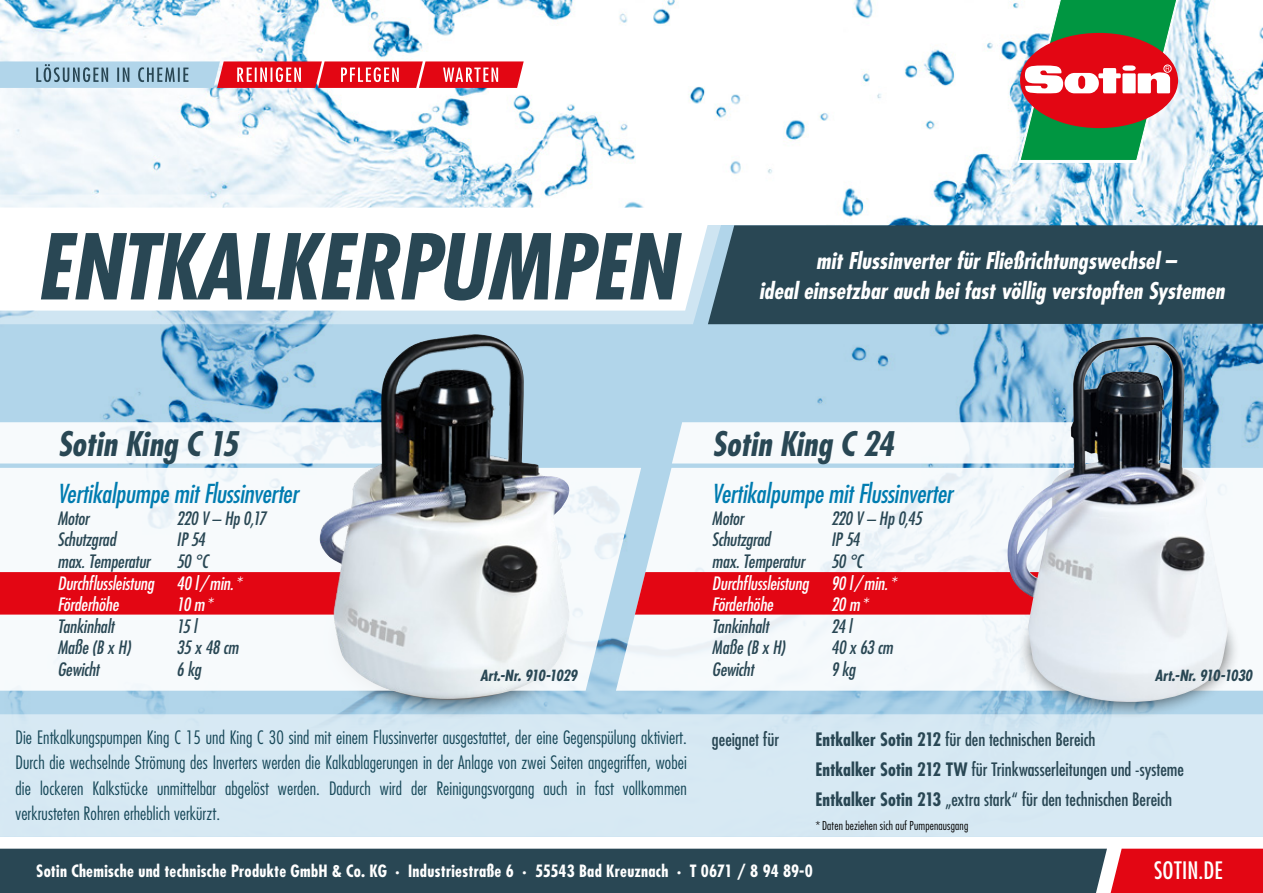
<style>
.page{position:relative;width:1263px;height:893px;background:#fff}
.page>*{position:absolute;margin:0;border:0;box-sizing:border-box;transform-origin:0 0}
.t1{font:italic 700 condensed 88.05px "Futura Std";letter-spacing:-.015em;color:#294754}
.t2{font:italic 700 condensed 33px "Futura Std";letter-spacing:-.01em;color:#294754}
.t3{font:italic condensed 25.5px "Futura Std";letter-spacing:-.005em;color:#007cb0}
.t4{font:condensed 23.4px "Futura Std";letter-spacing:.015em;color:#fff}
.t5{font:italic 700 condensed 22.5px/30px "Futura Std";color:#fff;text-align:center}
.t6{font:300 condensed 18px/25.2px "Futura Std";letter-spacing:.005em;color:#174859;text-align:justify}
.t7{font:italic condensed 18px "Futura Std";letter-spacing:-.01em;color:#294754}
.t8{font:condensed 18px/30.2px "Futura Std";color:#294754}
.t9{font:italic condensed 18px/21.6px "Futura Std";letter-spacing:-.005em;color:#fff}
.t10{font:700 condensed 16.5px "Futura Std";letter-spacing:.01em;color:#fff}
.t11{font:italic 700 condensed 15px "Futura Std";letter-spacing:-.02em;color:#294754}
.t12{font:300 condensed 12px "Futura Std";letter-spacing:.015em;color:#000}
.s1{font-weight:700}
</style>
<div class="page">
<img style="left:0;top:1px;width:1263px;height:713px">
<svg style="left:1017px;top:0;width:170px;height:163px"></svg>
<div style="left:1163px;top:65px;width:8px;height:8px;border:1px solid #fff;border-radius:50%"></div>
<div style="left:0;top:849px;width:1107px;height:44px;background:#294754"></div>
<div style="left:1110px;top:849px;width:153px;height:44px;background:#e30613"></div>
<svg style="left:0;top:61px;width:524px;height:27px;background:#c96e7c"></svg>
<svg style="left:0;top:195px;width:730px;height:129px"></svg>
<svg style="left:0;top:208px;width:713px;height:103px"></svg>
<div style="left:708px;top:225px;width:555px;height:99px;background:#294754"></div>
<div style="left:0;top:714px;width:1263px;height:123px;background:#d7e9f3"></div>
<svg style="left:672px;top:422px;width:333px;height:41px"></svg>
<svg style="left:641px;top:468px;width:622px;height:223px;fill:#f6fafc"></svg>
<div style="left:322px;top:560px;width:258px;height:160px;background:#000;opacity:.75"></div>
<div style="left:1016px;top:580px;width:224px;height:139px;background:#000;opacity:.75"></div>
<div style="left:641px;top:572px;width:364px;height:43px;background:#e30613"></div>
<svg style="left:0;top:422px;width:319px;height:41px"></svg>
<svg style="left:0;top:468px;width:641px;height:223px"></svg>
<div style="left:0;top:572px;width:319px;height:43px;background:#e30613"></div>
<img style="left:319px;top:334px;width:252px;height:365px">
<img style="left:1005px;top:337px;width:224px;height:365px">
<h1 class="t1" style="left:36px;top:212px;width:641px">ENTKALKERPUMPEN</h1>
<p class="t5" style="left:759px;top:247px;width:467px">mit Flussinverter für Fließrichtungswechsel –<br>ideal einsetzbar auch bei fast völlig verstopften Systemen</p>
<h2 class="t2" style="left:57px;top:424px;width:182px">Sotin King C 15</h2>
<h3 class="t3" style="left:57px;top:479px;width:243px">Vertikalpumpe mit Flussinverter</h3>
<p class="t7" style="left:57px;top:507px;width:33px">Motor</p>
<p class="t7" style="left:177px;top:507px;width:91px">220 V – Hp 0,17</p>
<p class="t7" style="left:57px;top:529px;width:60px">Schutzgrad</p>
<p class="t7" style="left:177px;top:529px;width:30px">IP 54</p>
<p class="t7" style="left:57px;top:551px;width:94px">max. Temperatur</p>
<p class="t7" style="left:177px;top:551px;width:33px">50 °C</p>
<p class="t9" style="left:57px;top:573px;width:186px">Durchflussleistung 40 l /min.*<br>Förderhöhe</p>
<p class="t9" style="left:177px;top:594px;width:38px">10 m*</p>
<h2 class="t2" style="left:712px;top:424px;width:184px">Sotin King C 24</h2>
<h3 class="t3" style="left:712px;top:479px;width:243px">Vertikalpumpe mit Flussinverter</h3>
<p class="t7" style="left:712px;top:507px;width:33px">Motor</p>
<p class="t7" style="left:831px;top:507px;width:92px">220 V – Hp 0,45</p>
<p class="t7" style="left:712px;top:529px;width:60px">Schutzgrad</p>
<p class="t7" style="left:831px;top:529px;width:30px">IP 54</p>
<p class="t7" style="left:712px;top:551px;width:94px">max. Temperatur</p>
<p class="t7" style="left:831px;top:551px;width:33px">50 °C</p>
<p class="t9" style="left:712px;top:573px;width:186px">Durchflussleistung 90 l /min.*<br>Förderhöhe</p>
<p class="t9" style="left:831px;top:594px;width:39px">20 m*</p>
<p class="t7" style="left:57px;top:615px;width:58px">Tankinhalt</p>
<p class="t7" style="left:177px;top:615px;width:22px">15 l</p>
<p class="t7" style="left:57px;top:637px;width:75px">Maße (B x H)</p>
<p class="t7" style="left:177px;top:637px;width:63px">35 x 48 cm</p>
<p class="t7" style="left:57px;top:659px;width:43px">Gewicht</p>
<p class="t7" style="left:177px;top:659px;width:26px">6 kg</p>
<p class="t7" style="left:712px;top:615px;width:58px">Tankinhalt</p>
<p class="t7" style="left:831px;top:615px;width:22px">24 l</p>
<p class="t7" style="left:712px;top:637px;width:75px">Maße (B x H)</p>
<p class="t7" style="left:831px;top:637px;width:63px">40 x 63 cm</p>
<p class="t7" style="left:712px;top:659px;width:43px">Gewicht</p>
<p class="t7" style="left:831px;top:659px;width:26px">9 kg</p>
<p class="t11" style="left:480px;top:666px;width:99px">Art.-Nr. 910-1029</p>
<p class="t11" style="left:1155px;top:666px;width:99px">Art.-Nr. 910-1030</p>
<p class="t6" style="left:16px;top:725px;width:673px">Die Entkalkungspumpen King C 15 und King C 30 sind mit einem Flussinverter ausgestattet, der eine Gegenspülung aktiviert.<br>Durch die wechselnde Strömung des Inverters werden die Kalkablagerungen in der Anlage von zwei Seiten angegriffen, wobei die lockeren Kalkstücke unmittelbar abgelöst werden. Dadurch wird der Reinigungsvorgang auch in fast vollkommen verkrusteten Rohren erheblich verkürzt.</p>
<p class="t8" style="left:712px;top:724px;width:69px">geeignet für</p>
<p class="t8" style="left:815px;top:724px;width:370px"><span class="s1">Entkalker Sotin 212</span> für den technischen Bereich<br><span class="s1">Entkalker Sotin 212 TW</span> für Trinkwasserleitungen und -systeme<br><span class="s1">Entkalker Sotin 213</span> „extra stark“ für den technischen Bereich</p>
<p class="t12" style="left:816px;top:819px;width:154px">*Daten beziehen sich auf Pumpenausgang</p>
<p class="t10" style="left:36px;top:861px;width:778px">Sotin Chemische und technische Produkte GmbH &amp; Co. KG ∙ Industriestraße 6 ∙ 55543 Bad Kreuznach ∙ T 0671 / 8 94 89-0</p>
<p class="t4" style="left:1154px;top:857px;width:70px">SOTIN.DE</p>
</div>
